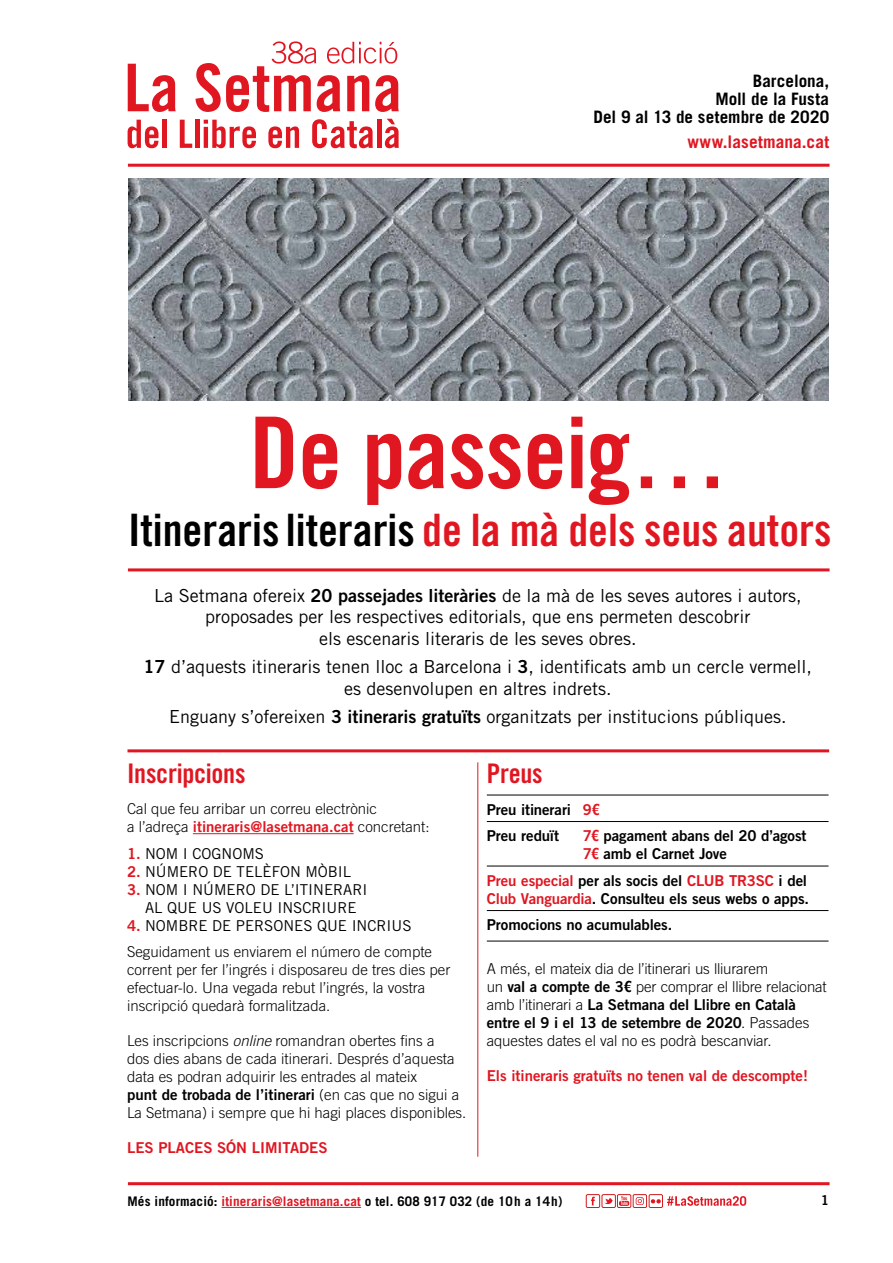
<style>
.page{position:relative;width:893px;height:1263px;background:#fff}
.page>*{position:absolute;margin:0;border:0;box-sizing:border-box;transform-origin:0 0}
.t1{font:99px "Trade Gothic Bold Cond Twenty";letter-spacing:-.01em;color:#e01621}
.t2{font:44.7px "Trade Gothic Bold Cond Twenty";color:#e01621}
.t3{font:27px "Trade Gothic Bold Cond Twenty";letter-spacing:-.01em;color:#e01621}
.t4{font:18px/21.6px "Trade Gothic";color:#000;text-align:center}
.t5{font:700 17.4px "Trade Gothic";letter-spacing:.01em;color:#e01621}
.t6{font:700 17.1px/18.1px "Trade Gothic";color:#000;text-align:right}
.t7{font:300 15px/18px "Trade Gothic";color:#000}
.t8{font:15px/18px "Trade Gothic Bold Two";letter-spacing:-.005em;color:#000}
.t9{font:15px "Trade Gothic Bold Two";color:#e01621}
.t10{font:15px/18px "Trade Gothic";color:#000;text-align:center}
.t11{font:13.5px "Trade Gothic Bold Two";color:#000}
.t12{font:700 13.2px "Trade Gothic";letter-spacing:.01em;color:#000}
.s1{color:#000}
.s2{font-family:"Trade Gothic Bold Two"}
.s3{font-family:"Trade Gothic";font-weight:300;color:#000}
.s4{font-family:"Trade Gothic Bold Two";color:#e01621}
.s5{font-family:"Trade Gothic Bold Two";font-weight:400;color:#e01621}
.s6{font-weight:400}
.s7{font-style:italic}
.s8{font-family:"Trade Gothic";font-weight:300}
.s9{color:#e01621}
.s10{font-family:"Helvetica LT Std";font-weight:700;font-stretch:condensed;color:#e01621}
.s11{font-family:"Trade Gothic Bold Two";font-weight:400}
.s12{font-family:"Helvetica LT Std";font-weight:700;font-stretch:condensed}
</style>
<div class="page">
<hr style="left:222px;top:1207px;width:139px;height:1px;background:#e01621">
<svg style="left:667px;top:1196px;width:79px;height:10px"></svg>
<div style="left:586px;top:1194px;width:14px;height:14px;border:1px solid #cf1c1f"></div>
<svg style="left:591px;top:1197px;width:4px;height:8px"></svg>
<div style="left:602px;top:1194px;width:14px;height:14px;border:1px solid #cf1c1f"></div>
<svg style="left:604px;top:1198px;width:9px;height:6px"></svg>
<div style="left:617px;top:1194px;width:14px;height:14px;border:1px solid #cf1c1f"></div>
<svg style="left:619px;top:1196px;width:10px;height:10px"></svg>
<div style="left:633px;top:1194px;width:14px;height:14px;border:1px solid #cf1c1f"></div>
<svg style="left:636px;top:1197px;width:8px;height:8px"></svg>
<div style="left:649px;top:1194px;width:14px;height:14px;border:1px solid #cf1c1f"></div>
<svg style="left:651px;top:1199px;width:10px;height:4px"></svg>
<svg style="left:128px;top:64px;width:48px;height:48px"></svg>
<svg style="left:128px;top:120px;width:30px;height:28px"></svg>
<div style="left:162px;top:120px;width:5px;height:28px;background:#e01621"></div>
<svg style="left:180px;top:120px;width:12px;height:28px"></svg>
<hr style="left:195px;top:120px;width:4px;height:28px;background:#e01621">
<svg style="left:204px;top:120px;width:52px;height:28px"></svg>
<svg style="left:268px;top:126px;width:31px;height:22px"></svg>
<svg style="left:312px;top:119px;width:61px;height:29px"></svg>
<hr style="left:377px;top:120px;width:4px;height:28px;background:#e01621">
<svg style="left:385px;top:119px;width:14px;height:29px"></svg>
<svg style="left:195px;top:41px;width:204px;height:71px"></svg>
<hr style="left:128px;top:164px;width:701px;height:3px;background:#e01621">
<hr style="left:128px;top:568px;width:701px;height:3px;background:#e01621">
<hr style="left:128px;top:749px;width:701px;height:3px;background:#e01621">
<hr style="left:128px;top:1182px;width:701px;height:3px;background:#e01621">
<hr style="left:193px;top:833px;width:161px;height:1px;background:#e01621">
<hr style="left:487px;top:795px;width:341px;height:1px;background:#000">
<hr style="left:487px;top:821px;width:341px;height:1px;background:#000">
<hr style="left:487px;top:866px;width:341px;height:1px;background:#000">
<hr style="left:487px;top:910px;width:341px;height:1px;background:#000">
<hr style="left:487px;top:941px;width:341px;height:1px;background:#000">
<hr style="left:478px;top:762px;width:1px;height:395px;background:#e01621">
<img style="left:128px;top:179px;width:700px;height:222px">
<p class="t6" style="left:593px;top:72px;width:237px">Barcelona,<br>Moll de la Fusta<br>Del 9 al 13 de setembre de 2020</p>
<p class="t5" style="left:687px;top:131px;width:143px">www.lasetmana.cat</p>
<h1 class="t1" style="left:249px;top:393px;width:481px">De passeig…</h1>
<h2 class="t2" style="left:128px;top:503px;width:705px"><span class="s1">Itineraris literaris</span> de la mà dels seus autors</h2>
<p class="t4" style="left:154px;top:584px;width:649px">La Setmana ofereix <span class="s2">20 passejades literàries</span> de la mà de les seves autores i autors, proposades per les respectives editorials, que ens permeten descobrir<br>els escenaris literaris de les seves obres.</p>
<p class="t4" style="left:144px;top:656px;width:670px"><span class="s2">17</span> d’aquests itineraris tenen lloc a Barcelona i <span class="s2">3</span>, identificats amb un cercle vermell, es desenvolupen en altres indrets.</p>
<p class="t4" style="left:169px;top:705px;width:619px">Enguany s’ofereixen <span class="s2">3 itineraris gratuïts</span> organitzats per institucions públiques.</p>
<h3 class="t3" style="left:127px;top:757px;width:120px">Inscripcions</h3>
<h3 class="t3" style="left:487px;top:757px;width:57px">Preus</h3>
<p class="t7" style="left:127px;top:800px;width:252px">Cal que feu arribar un correu electrònic</p>
<p class="t9" style="left:127px;top:817px;width:304px"><span class="s3">a l’adreça</span> itineraris@lasetmana.cat <span class="s3">concretant:</span></p>
<p class="t10" style="left:127px;top:844px;width:139px"><span class="s4">1.</span> NOM I COGNOMS</p>
<p class="t10" style="left:127px;top:862px;width:226px"><span class="s4">2.</span> NÚMERO DE TELÈFON MÒBIL</p>
<p class="t10" style="left:127px;top:880px;width:242px"><span class="s4">3.</span> NOM I NÚMERO DE L’ITINERARI<br>AL QUE US VOLEU INSCRIURE</p>
<p class="t7" style="left:127px;top:912px;width:307px;line-height:26.5px"><span class="s5">4.</span> <span class="s6">NOMBRE DE PERSONES QUE INCRIUS<br></span>Seguidament us enviarem el número de compte</p>
<p class="t7" style="left:127px;top:961px;width:325px">corrent per fer l’ingrés i disposareu de tres dies per efectuar-lo. Una vegada rebut l’ingrés, la vostra inscripció quedarà formalitzada.</p>
<p class="t7" style="left:127px;top:1032px;width:329px">Les inscripcions <span class="s7">online</span> romandran obertes fins a dos dies abans de cada itinerari. Després d’aquesta data es podran adquirir les entrades al mateix</p>
<p class="t8" style="left:127px;top:1086px;width:334px">punt de trobada de l’itinerari <span class="s8">(en cas que no sigui a</span></p>
<p class="t7" style="left:127px;top:1104px;width:341px">La Setmana) i sempre que hi hagi places disponibles.</p>
<p class="t9" style="left:127px;top:1138px;width:202px">LES PLACES SÓN LIMITADES</p>
<p class="t8" style="left:487px;top:796px;width:114px;line-height:26.5px">Preu itinerari <span class="s9">9</span><span class="s10">€<br></span>Preu reduït</p>
<p class="t8" style="left:583px;top:826px;width:225px"><span class="s9">7</span><span class="s10">€</span> pagament abans del 20 d’agost<br><span class="s9">7</span><span class="s10">€</span> amb el Carnet Jove</p>
<p class="t8" style="left:487px;top:871px;width:324px"><span class="s9">Preu especial</span> per als socis del <span class="s9">CLUB TR3SC</span> i del<br><span class="s9">Club Vanguardia</span>. Consulteu els seus webs o apps.</p>
<p class="t8" style="left:487px;top:915px;width:187px">Promocions no acumulables.</p>
<p class="t7" style="left:487px;top:959px;width:341px">A més, el mateix dia de l’itinerari us lliurarem<br>un <span class="s11">val a compte de 3</span><span class="s12">€</span> per comprar el llibre relacionat</p>
<p class="t8" style="left:487px;top:995px;width:324px"><span class="s8">amb l’itinerari a</span> La Setmana del Llibre en Català entre el 9 i el 13 de setembre de 2020<span class="s8">. Passades</span></p>
<p class="t7" style="left:487px;top:1031px;width:286px">aquestes dates el val no es podrà bescanviar.</p>
<p class="t9" style="left:487px;top:1066px;width:323px">Els itineraris gratuïts no tenen val de descompte!</p>
<p class="t12" style="left:128px;top:1193px;width:436px">Més informació: <span class="s9">itineraris@lasetmana.cat</span> o tel. 608 917 032 (de 10h a 14h)</p>
<p class="t11" style="left:821px;top:1192px;width:10px">1</p>
</div>
